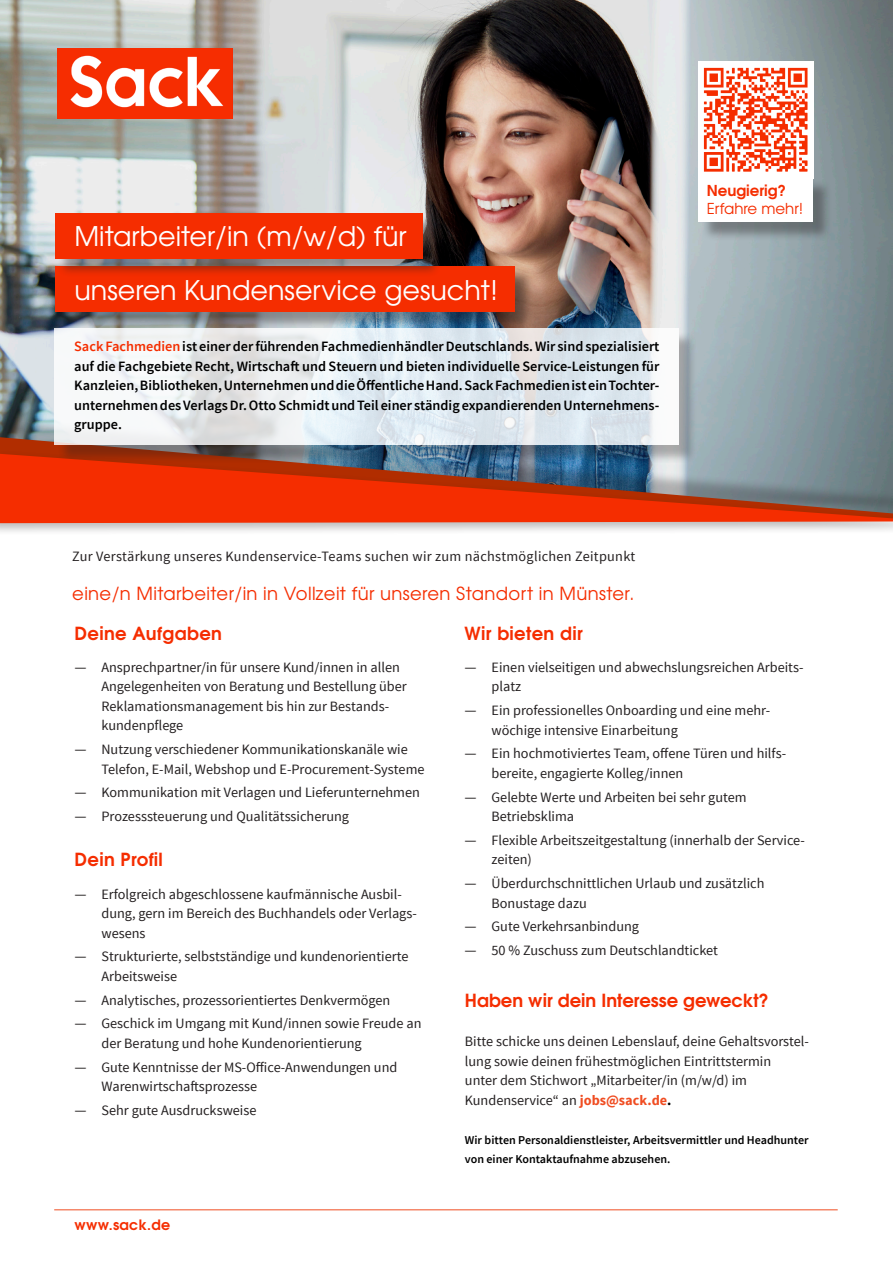
<style>
.page{position:relative;width:893px;height:1263px;background:#fff}
.page>*{position:absolute;margin:0;border:0;box-sizing:border-box;transform-origin:0 0}
.t1{font:27px "Te X Gyre Adventor";color:#fff}
.Absatzformat_1{font:700 18px "Te X Gyre Adventor";letter-spacing:.005em;color:#f52d00}
.t2{font:18px "Te X Gyre Adventor";letter-spacing:.02em;color:#f52d00}
.t3{font:15px "Te X Gyre Adventor";color:#f52d00}
.t4{font:700 15px "Te X Gyre Adventor";color:#f52d00}
.t5{font:14.25px/19.5px "Source Sans Pro";color:#231f20}
.t6{font:600 14.25px/19.5px "Source Sans Pro";color:#000;text-align:justify}
.t7{font:14.25px "Source Sans Pro";letter-spacing:.02em;color:#231f20}
.t8{font:700 14.25px "Te X Gyre Adventor";letter-spacing:.02em;color:#f52d00}
.t9{font:600 12px/19.5px "Source Sans Pro";color:#000}
.s1{color:#f52d00}
.s2{font-family:"Georgia"}
.s3{font-weight:700;color:#f04d22}
.s4{font-weight:700;color:#000}
</style>
<div class="page">
<hr style="left:54px;top:1209px;width:784px;height:1px;background:#f04d22">
<img style="left:0;top:0;width:893px;height:413px">
<div style="left:57px;top:269px;width:476px;height:62px;background:#231f20;opacity:.4"></div>
<div style="left:55px;top:266px;width:459px;height:46px;background:#f52d00"></div>
<img style="left:57px;top:48px;width:176px;height:70px">
<div style="left:57px;top:215px;width:384px;height:62px;background:#231f20;opacity:.4"></div>
<div style="left:55px;top:213px;width:367px;height:46px;background:#f52d00"></div>
<div style="left:0;top:413px;width:893px;height:101px;background:#231f20;opacity:.3"></div>
<svg style="left:0;top:437px;width:893px;height:13px"></svg>
<div style="left:57px;top:331px;width:641px;height:133px;background:#231f20;opacity:.4"></div>
<svg style="left:55px;top:328px;width:624px;height:117px"></svg>
<div style="left:0;top:450px;width:893px;height:86px;background:#231f20;opacity:.3"></div>
<svg style="left:0;top:454px;width:893px;height:69px;fill:#f52d00"></svg>
<div style="left:701px;top:179px;width:131px;height:62px;background:#231f20;opacity:.4"></div>
<div style="left:698px;top:176px;width:115px;height:46px;background:#fff"></div>
<img style="left:698px;top:62px;width:115px;height:114px">
<p class="t1" style="left:74px;top:214px;width:334px">Mitarbeiter/in (m/w/d) für</p>
<p class="t1" style="left:74px;top:269px;width:425px">unseren Kundenservice gesucht!</p>
<p class="t6" style="left:74px;top:337px;width:587px"><span class="s1">Sack Fachmedien</span> ist einer der führenden Fachmedienhändler Deutschlands. Wir sind spezialisiert auf die Fachgebiete Recht, Wirtschaft und Steuern und bieten individuelle Service-Leistungen für Kanzleien, Bibliotheken, Unternehmen und die Öffentliche Hand. Sack Fachmedien ist ein Tochter&shy;unternehmen des Verlags Dr. Otto Schmidt und Teil einer ständig expandierenden Unternehmens&shy;gruppe.</p>
<p class="t7" style="left:72px;top:548px;width:565px">Zur Verstärkung unseres Kundenservice-Teams suchen wir zum nächstmöglichen Zeitpunkt</p>
<p class="t2" style="left:72px;top:579px;width:564px">eine/n Mitarbeiter/in in Vollzeit für unseren Standort in Münster.</p>
<p class="t4" style="left:707px;top:177px;width:81px">Neugierig?</p>
<p class="t3" style="left:707px;top:196px;width:98px">Erfahre mehr!</p>
<p class="Absatzformat_1" style="left:74px;top:617px;width:149px">Deine Aufgaben</p>
<p class="t5" style="left:101px;top:657px;width:307px;text-indent:-27px"><span class="s2">—</span> Ansprechpartner/in für unsere Kund/innen in allen Angelegenheiten von Beratung und Bestellung über Reklamationsmanagement bis hin zur Bestands&shy;kundenpflege</p>
<p class="t5" style="left:101px;top:740px;width:325px;text-indent:-27px"><span class="s2">—</span> Nutzung verschiedener Kommunikationskanäle wie<br>Telefon, E-Mail, Webshop und E-Procurement-Systeme</p>
<p class="t5" style="left:74px;top:783px;width:347px"><span class="s2">—</span> Kommunikation mit Verlagen und Lieferunternehmen</p>
<p class="t5" style="left:74px;top:807px;width:276px"><span class="s2">—</span> Prozesssteuerung und Qualitätssicherung</p>
<p class="Absatzformat_1" style="left:74px;top:844px;width:90px">Dein Profil</p>
<p class="t5" style="left:101px;top:884px;width:317px;text-indent:-27px"><span class="s2">—</span> Erfolgreich abgeschlossene kaufmännische Ausbil&shy;dung, gern im Bereich des Buchhandels oder Verlags&shy;wesens</p>
<p class="t5" style="left:101px;top:947px;width:308px;text-indent:-27px"><span class="s2">—</span> Strukturierte, selbstständige und kundenorientierte<br>Arbeitsweise</p>
<p class="t5" style="left:74px;top:990px;width:317px"><span class="s2">—</span> Analytisches, prozessorientiertes Denkvermögen</p>
<p class="t5" style="left:101px;top:1014px;width:322px;text-indent:-27px"><span class="s2">—</span> Geschick im Umgang mit Kund/innen sowie Freude an der Beratung und hohe Kundenorientierung</p>
<p class="t5" style="left:101px;top:1057px;width:297px;text-indent:-27px"><span class="s2">—</span> Gute Kenntnisse der MS-Office-Anwendungen und<br>Warenwirtschaftsprozesse</p>
<p class="t5" style="left:74px;top:1101px;width:183px"><span class="s2">—</span> Sehr gute Ausdrucksweise</p>
<p class="t8" style="left:74px;top:1212px;width:97px">www.sack.de</p>
<p class="Absatzformat_1" style="left:465px;top:617px;width:120px">Wir bieten dir</p>
<p class="t5" style="left:492px;top:657px;width:314px;text-indent:-27px"><span class="s2">—</span> Einen vielseitigen und abwechslungsreichen Arbeits&shy;platz</p>
<p class="t5" style="left:492px;top:701px;width:280px;text-indent:-27px"><span class="s2">—</span> Ein professionelles Onboarding und eine mehr&shy;wöchige intensive Einarbeitung</p>
<p class="t5" style="left:492px;top:744px;width:296px;text-indent:-27px"><span class="s2">—</span> Ein hochmotiviertes Team, offene Türen und hilfs&shy;bereite, engagierte Kolleg/innen</p>
<p class="t5" style="left:492px;top:787px;width:257px;text-indent:-27px"><span class="s2">—</span> Gelebte Werte und Arbeiten bei sehr gutem<br>Betriebsklima</p>
<p class="t5" style="left:492px;top:830px;width:315px;text-indent:-27px"><span class="s2">—</span> Flexible Arbeitszeitgestaltung (innerhalb der Service&shy;zeiten)</p>
<p class="t5" style="left:492px;top:874px;width:274px;text-indent:-27px"><span class="s2">—</span> Überdurchschnittlichen Urlaub und zusätzlich<br>Bonustage dazu</p>
<p class="t5" style="left:465px;top:917px;width:176px"><span class="s2">—</span> Gute Verkehrsanbindung</p>
<p class="t5" style="left:465px;top:941px;width:255px"><span class="s2">—</span> 50 % Zuschuss zum Deutschlandticket</p>
<p class="Absatzformat_1" style="left:465px;top:985px;width:306px">Haben wir dein Interesse geweckt?</p>
<p class="t5" style="left:465px;top:1032px;width:346px">Bitte schicke uns deinen Lebenslauf, deine Gehaltsvorstel&shy;lung sowie deinen frühestmöglichen Eintrittstermin</p>
<p class="t5" style="left:465px;top:1071px;width:284px">unter dem Stichwort „Mitarbeiter/in (m/w/d) im<br>Kundenservice“ an <span class="s3">jobs@sack.de</span><span class="s4">.</span></p>
<p class="t9" style="left:465px;top:1130px;width:345px">Wir bitten Personaldienstleister, Arbeitsvermittler und Headhunter von einer Kontaktaufnahme abzusehen.</p>
</div>
